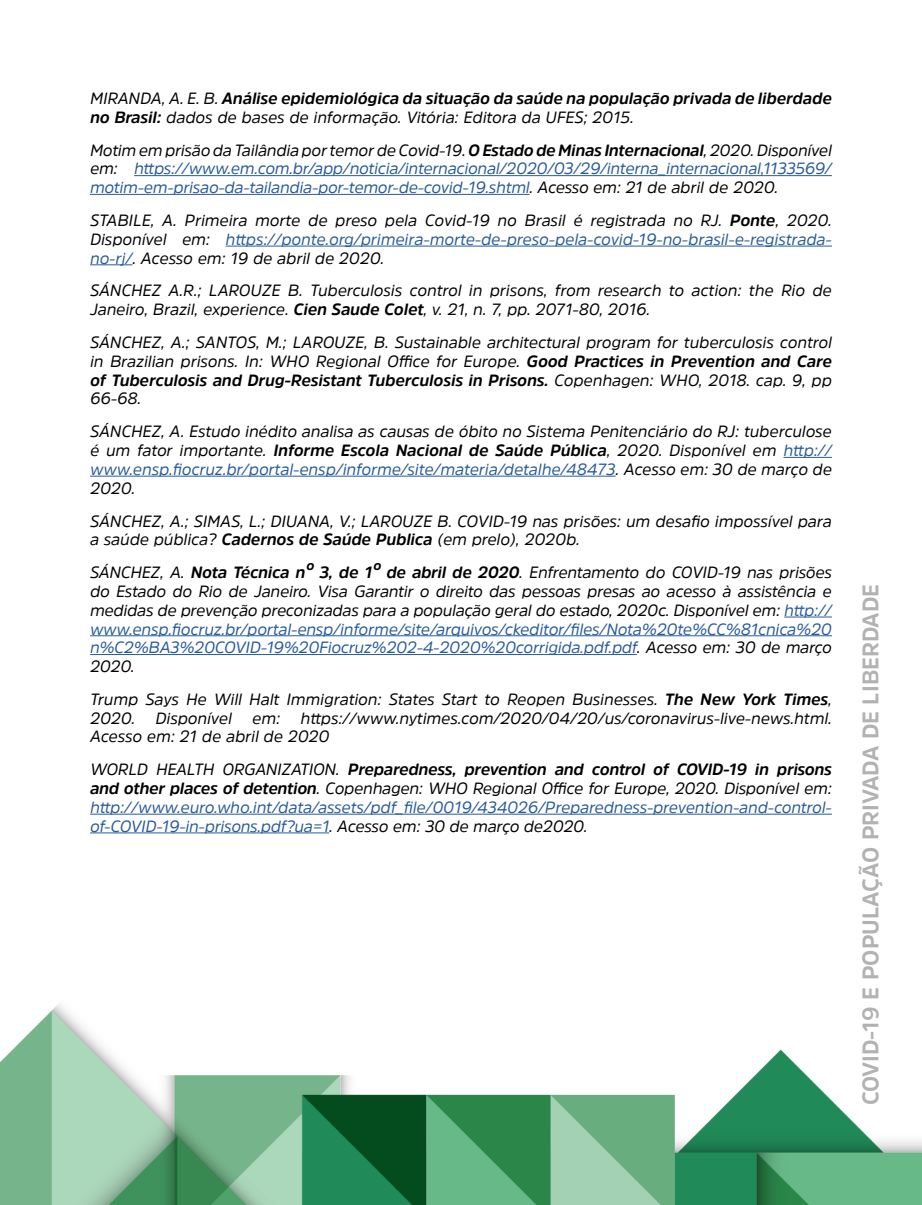
<style>
.page{position:relative;width:922px;height:1205px;background:#fff}
.page>*{position:absolute;margin:0;border:0;box-sizing:border-box;transform-origin:0 0}
.t1{font:700 22.5px "Amsi Pro";color:#b3b2b2}
.t2{font:italic 16.25px/18.8px "Amsi Pro";letter-spacing:-.005em;color:#000;text-align:justify}
.t3{font:italic 16.25px/18.8px "Amsi Pro";letter-spacing:-.015em;color:#275b9b;text-align:justify}
.t4{font:italic 700 16.25px/18.8px "Amsi Pro";letter-spacing:-.005em;color:#000}
.s1{font-weight:400}
.s2{color:#000}
.s3{font-weight:700;color:#000}
.s4{font-weight:700}
.s5{color:#275b9b}
</style>
<div class="page">
<img style="left:0;top:175px;width:921px;height:1030px">
<hr style="left:134px;top:175px;width:697px;height:1px;background:#275b9b">
<hr style="left:90px;top:194px;width:439px;height:1px;background:#275b9b">
<hr style="left:225px;top:246px;width:606px;height:1px;background:#275b9b">
<hr style="left:90px;top:264px;width:42px;height:1px;background:#275b9b">
<hr style="left:783px;top:457px;width:48px;height:1px;background:#275b9b">
<hr style="left:90px;top:476px;width:525px;height:1px;background:#275b9b">
<hr style="left:784px;top:616px;width:47px;height:1px;background:#275b9b">
<hr style="left:90px;top:635px;width:741px;height:1px;background:#275b9b">
<hr style="left:90px;top:654px;width:546px;height:1px;background:#275b9b">
<hr style="left:90px;top:814px;width:741px;height:1px;background:#275b9b">
<hr style="left:90px;top:832px;width:239px;height:1px;background:#275b9b">
<p class="t4" style="left:90px;top:88px;width:743px"><span class="s1">MIRANDA, A. E. B.</span> Análise epidemiológica da situação da saúde na população privada de liberdade no Brasil: <span class="s1">dados de bases de informação. Vitória: Editora da UFES; 2015.</span></p>
<p class="t3" style="left:90px;top:140px;width:743px"><span class="s2">Motim em prisão da Tailândia por temor de Covid-19.</span> <span class="s3">O Estado de Minas Internacional</span><span class="s2">, 2020. Disponível em:</span> https://www.em.com.br/app/noticia/internacional/2020/03/29/interna_internacional,1133569/ motim-em-prisao-da-tailandia-por-temor-de-covid-19.shtml<span class="s2">. Acesso em: 21 de abril de 2020.</span></p>
<p class="t2" style="left:90px;top:211px;width:743px">STABILE, A. Primeira morte de preso pela Covid-19 no Brasil é registrada no RJ. <span class="s4">Ponte</span>, 2020.<br>Disponível em: <span class="s5">https://ponte.org/primeira-morte-de-preso-pela-covid-19-no-brasil-e-registrada&shy;no-rj/</span>. Acesso em: 19 de abril de 2020.</p>
<p class="t2" style="left:90px;top:281px;width:743px">SÁNCHEZ A.R.; LAROUZE B. Tuberculosis control in prisons, from research to action: the Rio de<br>Janeiro, Brazil, experience. <span class="s4">Cien Saude Colet</span>, v. 21, n. 7, pp. 2071-80, 2016.</p>
<p class="t2" style="left:90px;top:333px;width:743px">SÁNCHEZ, A.; SANTOS, M.; LAROUZE, B. Sustainable architectural program for tuberculosis control in Brazilian prisons. In: WHO Regional Office for Europe. <span class="s4">Good Practices in Prevention and Care of Tuberculosis and Drug-Resistant Tuberculosis in Prisons.</span> Copenhagen: WHO, 2018. cap. 9, pp 66-68.</p>
<p class="t2" style="left:90px;top:422px;width:743px">SÁNCHEZ, A. Estudo inédito analisa as causas de óbito no Sistema Penitenciário do RJ: tuberculose é um fator importante. <span class="s4">Informe Escola Nacional de Saúde Pública</span>, 2020. Disponível em <span class="s5">http:// www.ensp.fiocruz.br/portal-ensp/informe/site/materia/detalhe/48473</span>. Acesso em: 30 de março de 2020.</p>
<p class="t2" style="left:90px;top:511px;width:743px">SÁNCHEZ, A.; SIMAS, L.; DIUANA, V.; LAROUZE B. COVID-19 nas prisões: um desafio impossível para a saúde pública? <span class="s4">Cadernos de Saúde Publica</span> (em prelo), 2020b.</p>
<p class="t2" style="left:90px;top:563px;width:743px">SÁNCHEZ, A. <span class="s4">Nota Técnica nº 3, de 1º de abril de 2020</span>. Enfrentamento do COVID-19 nas prisões do Estado do Rio de Janeiro. Visa Garantir o direito das pessoas presas ao acesso à assistência e medidas de prevenção preconizadas para a população geral do estado, 2020c. Disponível em: <span class="s5">http:// www.ensp.fiocruz.br/portal-ensp/informe/site/arquivos/ckeditor/files/Nota%20te%CC%81cnica%20 n%C2%BA3%20COVID-19%20Fiocruz%202-4-2020%20corrigida.pdf.pdf</span>. Acesso em: 30 de março 2020.</p>
<p class="t2" style="left:90px;top:689px;width:743px">Trump Says He Will Halt Immigration: States Start to Reopen Businesses. <span class="s4">The New York Times</span>, 2020. Disponível em: https://www.nytimes.com/2020/04/20/us/coronavirus-live-news.html.<br>Acesso em: 21 de abril de 2020</p>
<p class="t3" style="left:90px;top:760px;width:743px"><span class="s2">WORLD HEALTH ORGANIZATION.</span> <span class="s3">Preparedness, prevention and control of COVID-19 in prisons and other places of detention</span><span class="s2">. Copenhagen: WHO Regional Office for Europe, 2020. Disponível em: </span>http://www.euro.who.int/data/assets/pdf_file/0019/434026/Preparedness-prevention-and-control&shy;of-COVID-19-in-prisons.pdf?ua=1<span class="s2">. Acesso em: 30 de março de2020.</span></p>
<h1 class="t1" style="left:854px;top:1105px;width:523px;rotate:-90deg">COVID-19 E POPULAÇÃO PRIVADA DE LIBERDADE</h1>
</div>
